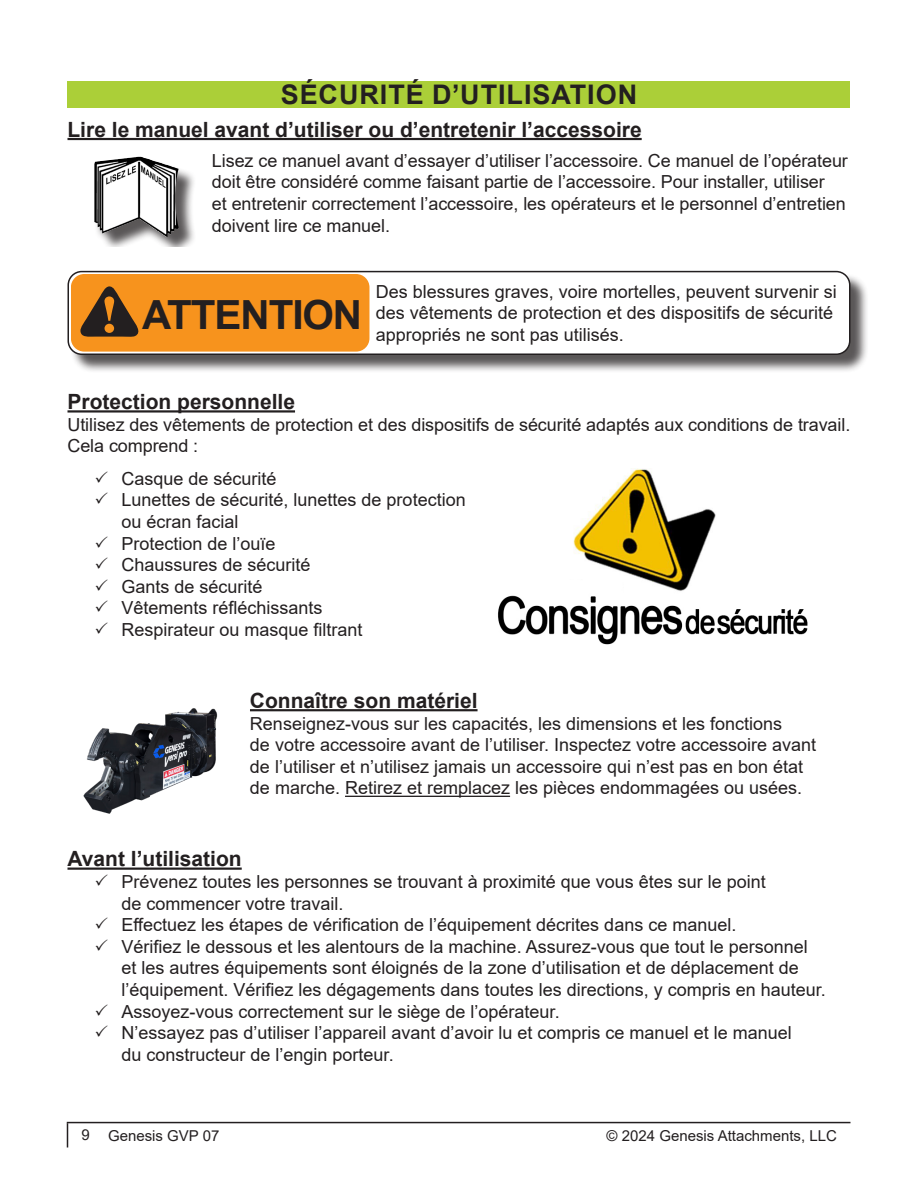
<style>
.page{position:relative;width:918px;height:1188px;background:#fff}
.page>*{position:absolute;margin:0;border:0;box-sizing:border-box;transform-origin:0 0}
.t1{font:700 40.2px "Arial";letter-spacing:-.025em;color:#231f20}
.Section_Headings{font:700 27px "Arial";letter-spacing:.035em;color:#231f20}
.Paragraph_Headings{font:700 21px "Arial";color:#231f20}
.General_Paragraph_Style{font:18px/21.6px "Arial";color:#231f20}
.t2{font:15px "Arial";color:#231f20}
.s1{font-family:"Georgia";font-size:50.55px;color:#f7931d}
</style>
<div class="page">
<svg style="left:67px;top:1123px;width:1px;height:25px"></svg>
<hr style="left:67px;top:1122px;width:783px;height:1px;background:#231f20">
<div style="left:94px;top:159px;width:103px;height:87px;background:#231f20;opacity:.75"></div>
<img style="left:94px;top:157px;width:85px;height:81px">
<div style="left:70px;top:273px;width:799px;height:101px;background:#231f20;opacity:.75"></div>
<div style="left:68px;top:272px;width:782px;height:82px;background:#fff;border-radius:14px"></div>
<div style="left:68px;top:271px;width:782px;height:84px;border:2px solid #231f20;border-radius:14px"></div>
<svg style="left:71px;top:274px;width:298px;height:78px;background:#e68b1f"></svg>
<hr style="left:68px;top:410px;width:227px;height:3px;background:#231f20">
<hr style="left:250px;top:709px;width:228px;height:2px;background:#231f20">
<hr style="left:345px;top:796px;width:165px;height:1px;background:#231f20">
<hr style="left:68px;top:868px;width:174px;height:2px;background:#231f20">
<img style="left:498px;top:468px;width:310px;height:177px">
<img style="left:83px;top:708px;width:135px;height:106px">
<div style="left:68px;top:81px;width:782px;height:27px;background:#abcf38"></div>
<hr style="left:68px;top:138px;width:574px;height:2px;background:#231f20">
<p class="Section_Headings" style="left:281px;top:76px;width:358px">SÉCURITÉ D’UTILISATION</p>
<p class="Paragraph_Headings" style="left:68px;top:115px;width:576px">Lire le manuel avant d’utiliser ou d’entretenir l’accessoire</p>
<p class="General_Paragraph_Style" style="left:212px;top:150px;width:638px">Lisez ce manuel avant d’essayer d’utiliser l’accessoire. Ce manuel de l’opérateur doit être considéré comme faisant partie de l’accessoire. Pour installer, utiliser<br>et entretenir correctement l’accessoire, les opérateurs et le personnel d’entretien doivent lire ce manuel.</p>
<p class="t1" style="left:100px;top:286px;width:264px"><span class="s1">!</span> ATTENTION</p>
<p class="General_Paragraph_Style" style="left:376px;top:281px;width:463px">Des blessures graves, voire mortelles, peuvent survenir si des vêtements de protection et des dispositifs de sécurité appropriés ne sont pas utilisés.</p>
<p class="Paragraph_Headings" style="left:68px;top:387px;width:229px">Protection personnelle</p>
<p class="General_Paragraph_Style" style="left:68px;top:414px;width:784px">Utilisez des vêtements de protection et des dispositifs de sécurité adaptés aux conditions de travail.<br>Cela comprend :</p>
<p class="General_Paragraph_Style" style="left:94px;top:468px;width:184px">✓ Casque de sécurité</p>
<p class="General_Paragraph_Style" style="left:122px;top:489px;width:346px;text-indent:-27px">✓ Lunettes de sécurité, lunettes de protection ou écran facial</p>
<p class="General_Paragraph_Style" style="left:94px;top:532px;width:183px">✓ Protection de l’ouïe</p>
<p class="General_Paragraph_Style" style="left:94px;top:554px;width:218px">✓ Chaussures de sécurité</p>
<p class="General_Paragraph_Style" style="left:94px;top:576px;width:170px">✓ Gants de sécurité</p>
<p class="General_Paragraph_Style" style="left:94px;top:597px;width:230px">✓ Vêtements réfléchissants</p>
<p class="General_Paragraph_Style" style="left:94px;top:619px;width:270px">✓ Respirateur ou masque filtrant</p>
<p class="Paragraph_Headings" style="left:250px;top:686px;width:229px">Connaître son matériel</p>
<p class="General_Paragraph_Style" style="left:250px;top:712px;width:568px">Renseignez-vous sur les capacités, les dimensions et les fonctions<br>de votre accessoire avant de l’utiliser. Inspectez votre accessoire avant de l’utiliser et n’utilisez jamais un accessoire qui n’est pas en bon état de marche. Retirez et remplacez les pièces endommagées ou usées.</p>
<p class="Paragraph_Headings" style="left:68px;top:844px;width:176px">Avant l’utilisation</p>
<p class="General_Paragraph_Style" style="left:122px;top:871px;width:646px;text-indent:-27px">✓ Prévenez toutes les personnes se trouvant à proximité que vous êtes sur le point de commencer votre travail.</p>
<p class="General_Paragraph_Style" style="left:94px;top:914px;width:643px">✓ Effectuez les étapes de vérification de l’équipement décrites dans ce manuel.</p>
<p class="General_Paragraph_Style" style="left:122px;top:936px;width:706px;text-indent:-27px">✓ Vérifiez le dessous et les alentours de la machine. Assurez-vous que tout le personnel et les autres équipements sont éloignés de la zone d’utilisation et de déplacement de l’équipement. Vérifiez les dégagements dans toutes les directions, y compris en hauteur.</p>
<p class="General_Paragraph_Style" style="left:94px;top:1000px;width:467px">✓ Assoyez-vous correctement sur le siège de l’opérateur.</p>
<p class="General_Paragraph_Style" style="left:122px;top:1022px;width:672px;text-indent:-27px">✓ N’essayez pas d’utiliser l’appareil avant d’avoir lu et compris ce manuel et le manuel du constructeur de l’engin porteur.</p>
<p class="t2" style="left:82px;top:1125px;width:139px">9 Genesis GVP 07</p>
<p class="t2" style="left:607px;top:1125px;width:232px">© 2024 Genesis Attachments, LLC</p>
</div>
